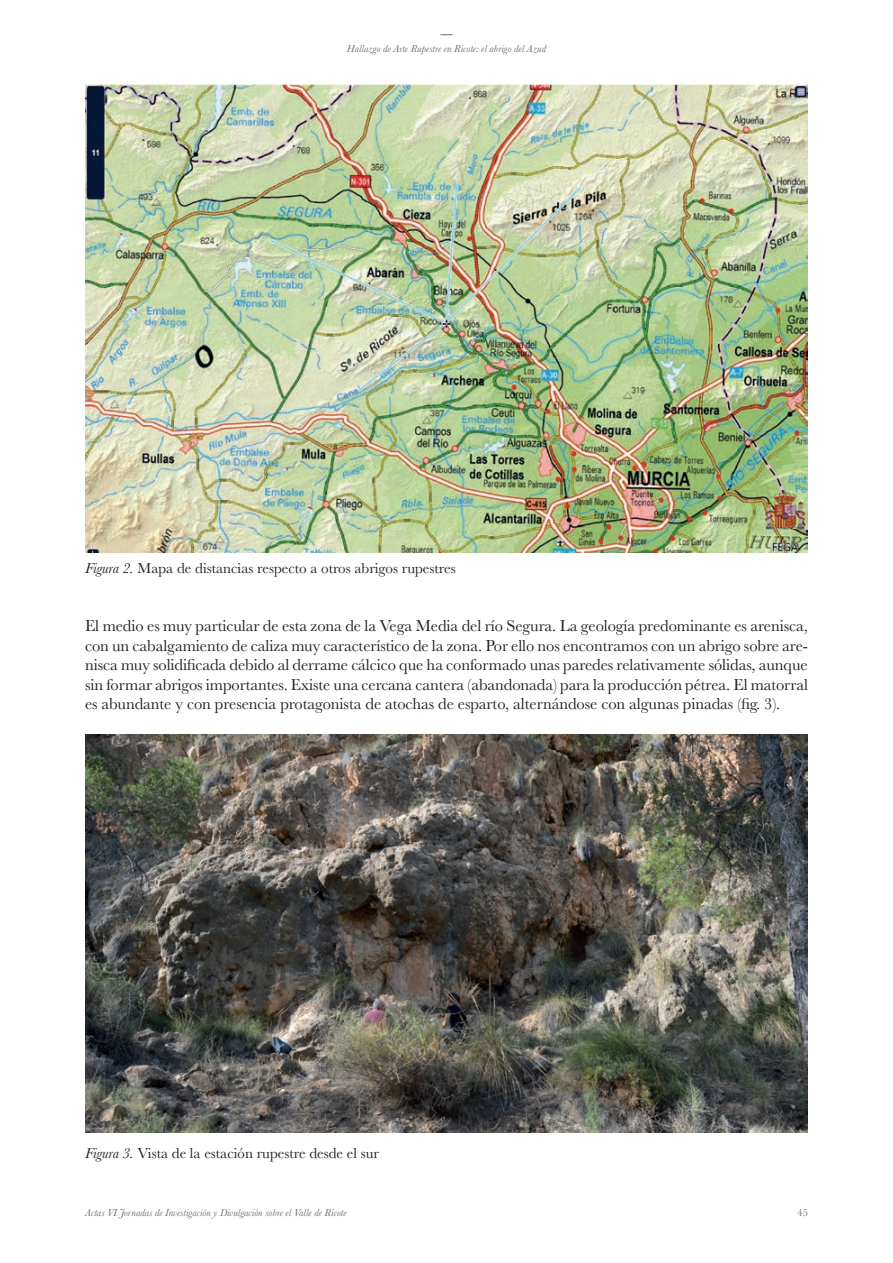
<style>
.page{position:relative;width:893px;height:1263px;background:#fff}
.page>*{position:absolute;margin:0;border:0;box-sizing:border-box;transform-origin:0 0}
.t1{font:16.5px/19.5px "Baskerville";letter-spacing:-.005em;color:#231f20;text-align:justify}
.t2{font:15px "Baskerville";color:#231f20}
.t3{font:italic 10.5px "Baskerville";color:#6c6d70}
.t4{font:10.5px "Baskerville";color:#6c6d70}
.s1{font-style:italic}
</style>
<div class="page">
<svg style="left:440px;top:34px;width:12px;height:1px"></svg>
<img style="left:85px;top:84px;width:723px;height:468px">
<img style="left:85px;top:734px;width:723px;height:399px">
<p class="t3" style="left:347px;top:43px;width:201px">Hallazgo de Arte Rupestre en Ricote: el abrigo del Azud</p>
<p class="t2" style="left:85px;top:559px;width:372px"><span class="s1">Figura 2.</span> Mapa de distancias respecto a otros abrigos rupestres</p>
<p class="t1" style="left:85px;top:616px;width:724px">El medio es muy particular de esta zona de la Vega Media del río Segura. La geología predominante es arenisca, con un cabalgamiento de caliza muy característico de la zona. Por ello nos encontramos con un abrigo sobre are&shy;nisca muy solidificada debido al derrame cálcico que ha conformado unas paredes relativamente sólidas, aunque sin formar abrigos importantes. Existe una cercana cantera (abandonada) para la producción pétrea. El matorral es abundante y con presencia protagonista de atochas de esparto, alternándose con algunas pinadas (fig. 3).</p>
<p class="t2" style="left:85px;top:1144px;width:296px"><span class="s1">Figura 3.</span> Vista de la estación rupestre desde el sur</p>
<p class="t3" style="left:85px;top:1207px;width:263px">Actas VI Jornadas de Investigación y Divulgación sobre el Valle de Ricote</p>
<p class="t4" style="left:797px;top:1207px;width:12px">45</p>
</div>
